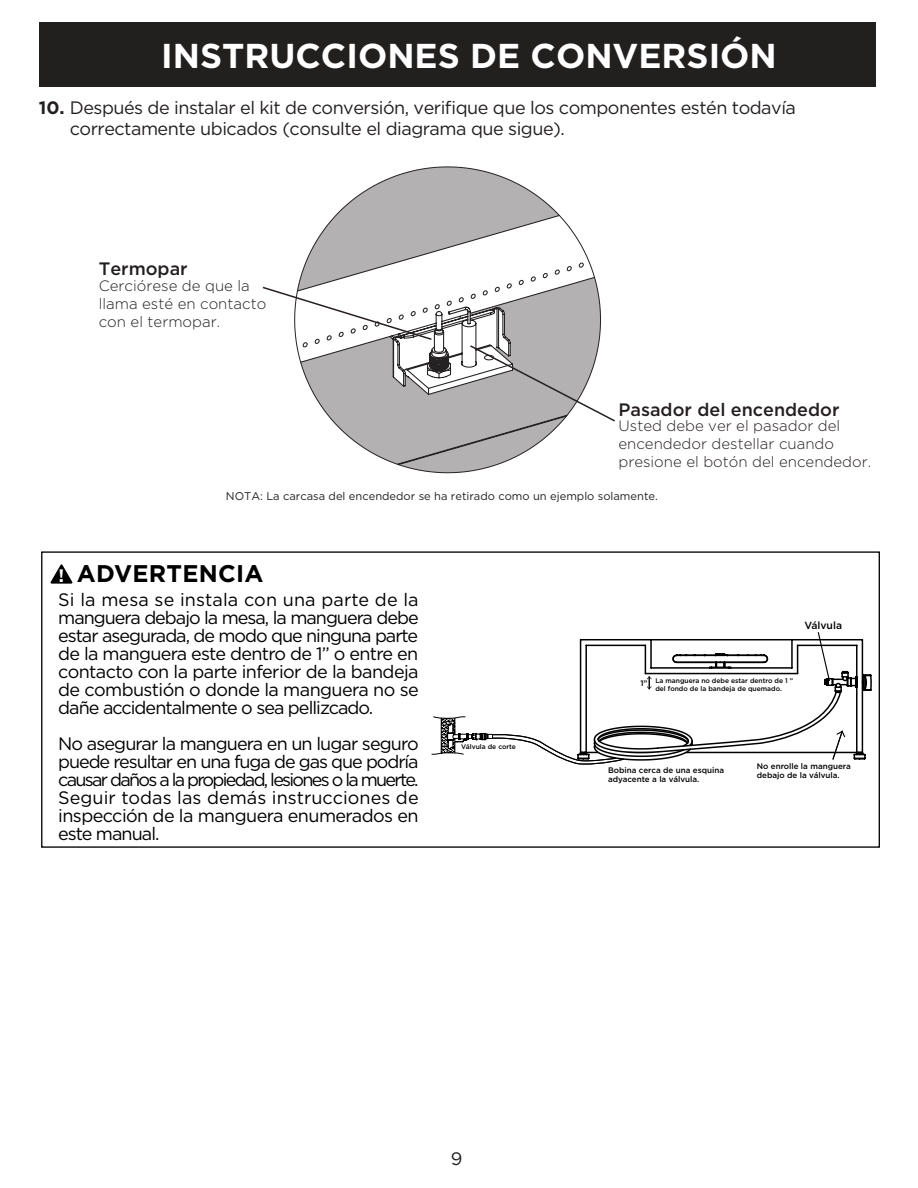
<style>
.page{position:relative;width:918px;height:1188px;background:#fff}
.page>*{position:absolute;margin:0;border:0;box-sizing:border-box;transform-origin:0 0}
.t1{font:700 34.5px "Gotham";color:#fff}
.t2{font:700 24.15px "Gotham";letter-spacing:.01em;color:#000}
.t3{font:18px/18px "Gotham";letter-spacing:-.04em;color:#000;text-align:justify}
.t4{font:18px/21.6px "Gotham";letter-spacing:-.025em;color:#231f20}
.t5{font:500 18px "Gotham";color:#251e22}
.t6{font:500 18px "Gotham";color:#231f20}
.t7{font:300 15px/18px "Gotham";color:#251e22}
.t8{font:300 15px/18px "Gotham";color:#231f20}
.t9{font:11.1px "Gotham";color:#231f20}
.t10{font:500 10.35px "Gotham";color:#000}
.t11{font:500 8.1px/9.6px "Gotham";color:#000}
.t12{font:500 6.75px/8.1px "Gotham";color:#000}
.s1{font-weight:700}
.s2{font-size:18px;color:#fff}
</style>
<div class="page">
<div style="left:39px;top:22px;width:836px;height:65px;background:#221f1f"></div>
<svg style="left:262px;top:167px;width:353px;height:306px"></svg>
<svg style="left:50px;top:564px;width:23px;height:20px"></svg>
<svg style="left:431px;top:632px;width:441px;height:133px"></svg>
<h1 class="t1" style="left:161px;top:33px;width:617px">INSTRUCCIONES DE CONVERSIÓN</h1>
<p class="t4" style="left:70px;top:96px;width:728px;text-indent:-31px"><span class="s1">10.</span> Después de instalar el kit de conversión, verifique que los componentes estén todavía correctamente ubicados (consulte el diagrama que sigue).</p>
<p class="t6" style="left:99px;top:256px;width:90px">Termopar</p>
<p class="t8" style="left:99px;top:276px;width:169px">Cerciórese de que la llama esté en contacto con el termopar.</p>
<p class="t5" style="left:618px;top:398px;width:223px">Pasador del encendedor</p>
<p class="t7" style="left:618px;top:416px;width:254px">Usted debe ver el pasador del encendedor destellar cuando presione el botón del encendedor.</p>
<p class="t9" style="left:226px;top:489px;width:434px">NOTA: La carcasa del encendedor se ha retirado como un ejemplo solamente.</p>
<h2 class="t2" style="left:58px;top:557px;width:207px"><span class="s2">!</span> ADVERTENCIA</h2>
<p class="t3" style="left:58px;top:590px;width:362px">Si la mesa se instala con una parte de la manguera debajo la mesa, la manguera debe estar asegurada, de modo que ninguna parte de la manguera este dentro de 1” o entre en contacto con la parte inferior de la bandeja de combustión o donde la manguera no se dañe accidentalmente o sea pellizcado.</p>
<p class="t3" style="left:58px;top:734px;width:362px">No asegurar la manguera en un lugar seguro puede resultar en una fuga de gas que podría causar daños a la propiedad, lesiones o la muerte.<br>Seguir todas las demás instrucciones de inspección de la manguera enumerados en este manual.</p>
<p class="t12" style="left:461px;top:742px;width:56px">Válvula de corte</p>
<p class="t10" style="left:804px;top:619px;width:39px">Válvula</p>
<p class="t11" style="left:640px;top:678px;width:9px">1”</p>
<p class="t12" style="left:655px;top:676px;width:139px">La manguera no debe estar dentro de 1 ” del fondo de la bandeja de quemado.</p>
<p class="t11" style="left:608px;top:765px;width:118px">Bobina cerca de una esquina adyacente a la válvula.</p>
<p class="t11" style="left:757px;top:761px;width:95px">No enrolle la manguera debajo de la válvula.</p>
<p class="t4" style="left:451px;top:1148px;width:13px">9</p>
</div>
